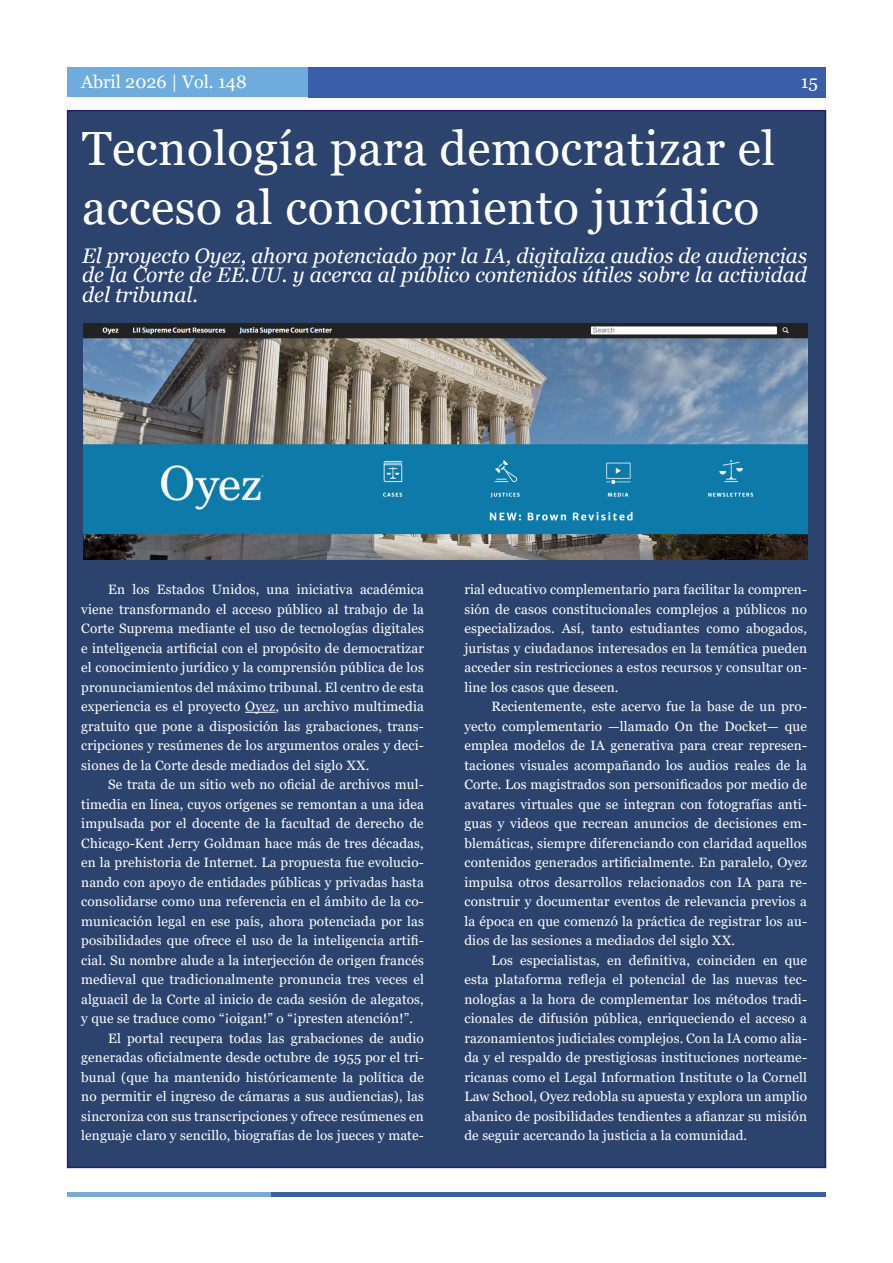
<style>
.page{position:relative;width:893px;height:1263px;background:#fff}
.page>*{position:absolute;margin:0;border:0;box-sizing:border-box;transform-origin:0 0}
.t1{font:48px/58.5px "Georgia";letter-spacing:.01em;color:#fff}
.t2{font:italic 21px/19.5px "Georgia";color:#fff;text-align:justify}
.Newsletter_Name{font:18px "Georgia";color:#fff}
.párrafo{font:13.5px/19.5px "Georgia";letter-spacing:.01em;color:#fff;text-align:justify}
</style>
<div class="page">
<div style="left:308px;top:67px;width:517px;height:30px;background:#3b5eab"></div>
<div style="left:68px;top:67px;width:240px;height:30px;background:#6eacdd"></div>
<div style="left:271px;top:1192px;width:554px;height:5px;background:#3b5eab"></div>
<div style="left:68px;top:1192px;width:203px;height:5px;background:#7aaadb"></div>
<div style="left:67px;top:110px;width:759px;height:1058px;background:#2c436d;border:2px solid #2c1c71"></div>
<hr style="left:245px;top:712px;width:30px;height:1px;background:#fff">
<img style="left:84px;top:323px;width:723px;height:237px">
<p class="Newsletter_Name" style="left:81px;top:71px;width:167px">Abril 2026 | Vol. 148</p>
<p class="Newsletter_Name" style="left:801px;top:71px;width:19px">15</p>
<p class="t1" style="left:82px;top:120px;width:695px">Tecnología para democratizar el acceso al conocimiento jurídico</p>
<p class="t2" style="left:82px;top:246px;width:726px">El proyecto Oyez, ahora potenciado por la IA, digitaliza audios de audiencias de la Corte de EE.UU. y acerca al público contenidos útiles sobre la actividad del tribunal.</p>
<p class="párrafo" style="left:81px;top:580px;width:344px;text-indent:27px">En los Estados Unidos, una iniciativa académica viene transformando el acceso público al trabajo de la Corte Suprema mediante el uso de tecnologías digitales e inteligencia artificial con el propósito de democratizar el conocimiento jurídico y la comprensión pública de los pronunciamientos del máximo tribunal. El centro de esta experiencia es el proyecto Oyez, un archivo multimedia gratuito que pone a disposición las grabaciones, trans&shy;cripciones y resúmenes de los argumentos orales y deci&shy;siones de la Corte desde mediados del siglo XX.</p>
<p class="párrafo" style="left:81px;top:775px;width:344px;text-indent:27px">Se trata de un sitio web no oficial de archivos mul&shy;timedia en línea, cuyos orígenes se remontan a una idea impulsada por el docente de la facultad de derecho de Chicago-Kent Jerry Goldman hace más de tres décadas, en la prehistoria de Internet. La propuesta fue evolucio&shy;nando con apoyo de entidades públicas y privadas hasta consolidarse como una referencia en el ámbito de la co&shy;municación legal en ese país, ahora potenciada por las posibilidades que ofrece el uso de la inteligencia artifi&shy;cial. Su nombre alude a la interjección de origen francés medieval que tradicionalmente pronuncia tres veces el alguacil de la Corte al inicio de cada sesión de alegatos, y que se traduce como “¡oigan!” o “¡presten atención!”.</p>
<p class="párrafo" style="left:81px;top:1028px;width:344px;text-indent:27px">El portal recupera todas las grabaciones de audio generadas oficialmente desde octubre de 1955 por el tri&shy;bunal (que ha mantenido históricamente la política de no permitir el ingreso de cámaras a sus audiencias), las sincroniza con sus transcripciones y ofrece resúmenes en lenguaje claro y sencillo, biografías de los jueces y mate-</p>
<p class="párrafo" style="left:464px;top:580px;width:344px">rial educativo complementario para facilitar la compren&shy;sión de casos constitucionales complejos a públicos no especializados. Así, tanto estudiantes como abogados, juristas y ciudadanos interesados en la temática pueden acceder sin restricciones a estos recursos y consultar on&shy;line los casos que deseen.</p>
<p class="párrafo" style="left:464px;top:697px;width:344px;text-indent:27px">Recientemente, este acervo fue la base de un pro&shy;yecto complementario —llamado On the Docket— que emplea modelos de IA generativa para crear represen&shy;taciones visuales acompañando los audios reales de la Corte. Los magistrados son personificados por medio de avatares virtuales que se integran con fotografías anti&shy;guas y videos que recrean anuncios de decisiones em&shy;blemáticas, siempre diferenciando con claridad aquellos contenidos generados artificialmente. En paralelo, Oyez impulsa otros desarrollos relacionados con IA para re&shy;construir y documentar eventos de relevancia previos a la época en que comenzó la práctica de registrar los au&shy;dios de las sesiones a mediados del siglo XX.</p>
<p class="párrafo" style="left:464px;top:950px;width:344px;text-indent:27px">Los especialistas, en definitiva, coinciden en que esta plataforma refleja el potencial de las nuevas tec&shy;nologías a la hora de complementar los métodos tradi&shy;cionales de difusión pública, enriqueciendo el acceso a razonamientos judiciales complejos. Con la IA como alia&shy;da y el respaldo de prestigiosas instituciones norteame&shy;ricanas como el Legal Information Institute o la Cornell Law School, Oyez redobla su apuesta y explora un amplio abanico de posibilidades tendientes a afianzar su misión de seguir acercando la justicia a la comunidad.</p>
</div>
